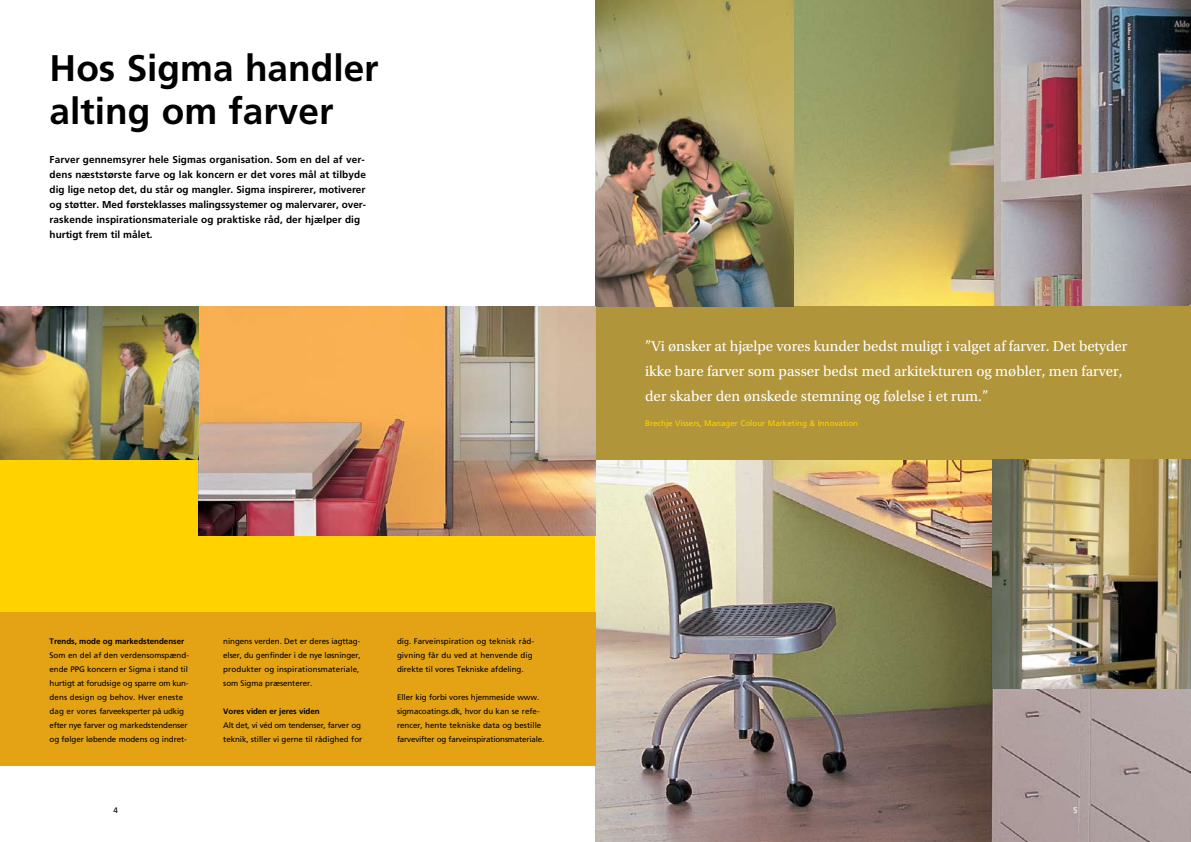
<style>
.page{position:relative;width:1191px;height:842px;background:#fff}
.page>*{position:absolute;margin:0;border:0;box-sizing:border-box;transform-origin:0 0}
.t1{font:700 37px/43.1px "Frutiger LT Std";color:#000}
.t2{font:15px/25px "Utopia Std";color:#fff}
.t3{font:700 10px/15px "Frutiger LT Std";letter-spacing:.01em;color:#000}
.t4{font:8px/14px "Frutiger LT Std";letter-spacing:-.01em;color:#000}
.t5{font:700 8px "Frutiger LT Std";letter-spacing:-.005em;color:#000}
.t6{font:8px "Frutiger LT Std";color:#ffd200}
.t7{font:8px "Frutiger LT Std";color:#fff}
</style>
<div class="page">
<div style="left:0;top:459px;width:595px;height:153px;background:#ffd200"></div>
<img style="left:595px;top:0;width:596px;height:842px">
<div style="left:0;top:612px;width:595px;height:153px;background:#e4a314"></div>
<div style="left:595px;top:306px;width:596px;height:153px;background:#b1953a"></div>
<img style="left:595px;top:0;width:199px;height:306px">
<img style="left:198px;top:306px;width:397px;height:230px">
<img style="left:992px;top:459px;width:199px;height:230px">
<img style="left:0;top:306px;width:198px;height:153px">
<h1 class="t1" style="left:50px;top:47px;width:330px">Hos Sigma handler alting om farver</h1>
<p class="t3" style="left:50px;top:152px;width:318px">Farver gennemsyrer hele Sigmas organisation. Som en del af ver&shy;dens næststørste farve og lak koncern er det vores mål at tilbyde dig lige netop det, du står og mangler. Sigma inspirerer, motiverer og støtter. Med førsteklasses malingssystemer og malervarer, over&shy;raskende inspirationsmateriale og praktiske råd, der hjælper dig hurtigt frem til målet.</p>
<p class="t5" style="left:50px;top:636px;width:136px">Trends, mode og markedstendenser</p>
<p class="t4" style="left:50px;top:648px;width:141px">Som en del af den verdensomspænd&shy;ende PPG koncern er Sigma i stand til hurtigt at forudsige og sparre om kun&shy;dens design og behov. Hver eneste dag er vores farveeksperter på udkig efter nye farver og markedstendenser og følger løbende modens og indret-</p>
<p class="t4" style="left:223px;top:634px;width:139px">ningens verden. Det er deres iagttag&shy;elser, du genfinder i de nye løsninger, produkter og inspirationsmateriale, som Sigma præsenterer.</p>
<p class="t5" style="left:223px;top:706px;width:98px">Vores viden er jeres viden</p>
<p class="t4" style="left:223px;top:718px;width:141px">Alt det, vi véd om tendenser, farver og teknik, stiller vi gerne til rådighed for</p>
<p class="t4" style="left:397px;top:634px;width:139px">dig. Farveinspiration og teknisk råd&shy;givning får du ved at henvende dig direkte til vores Tekniske afdeling.</p>
<p class="t4" style="left:397px;top:690px;width:149px">Eller kig forbi vores hjemmeside www. sigmacoatings.dk, hvor du kan se refe&shy;rencer, hente tekniske data og bestille farvevifter og farveinspirationsmateriale.</p>
<h2 class="t2" style="left:645px;top:334px;width:484px">”Vi ønsker at hjælpe vores kunder bedst muligt i valget af farver. Det betyder ikke bare farver som passer bedst med arkitekturen og møbler, men farver, der skaber den ønskede stemning og følelse i et rum.”</h2>
<p class="t6" style="left:645px;top:418px;width:214px">Brechje Vissers, Manager Colour Marketing &amp; Innovation</p>
<p class="t4" style="left:113px;top:803px;width:6px">4</p>
<p class="t7" style="left:1073px;top:806px;width:6px">5</p>
</div>
